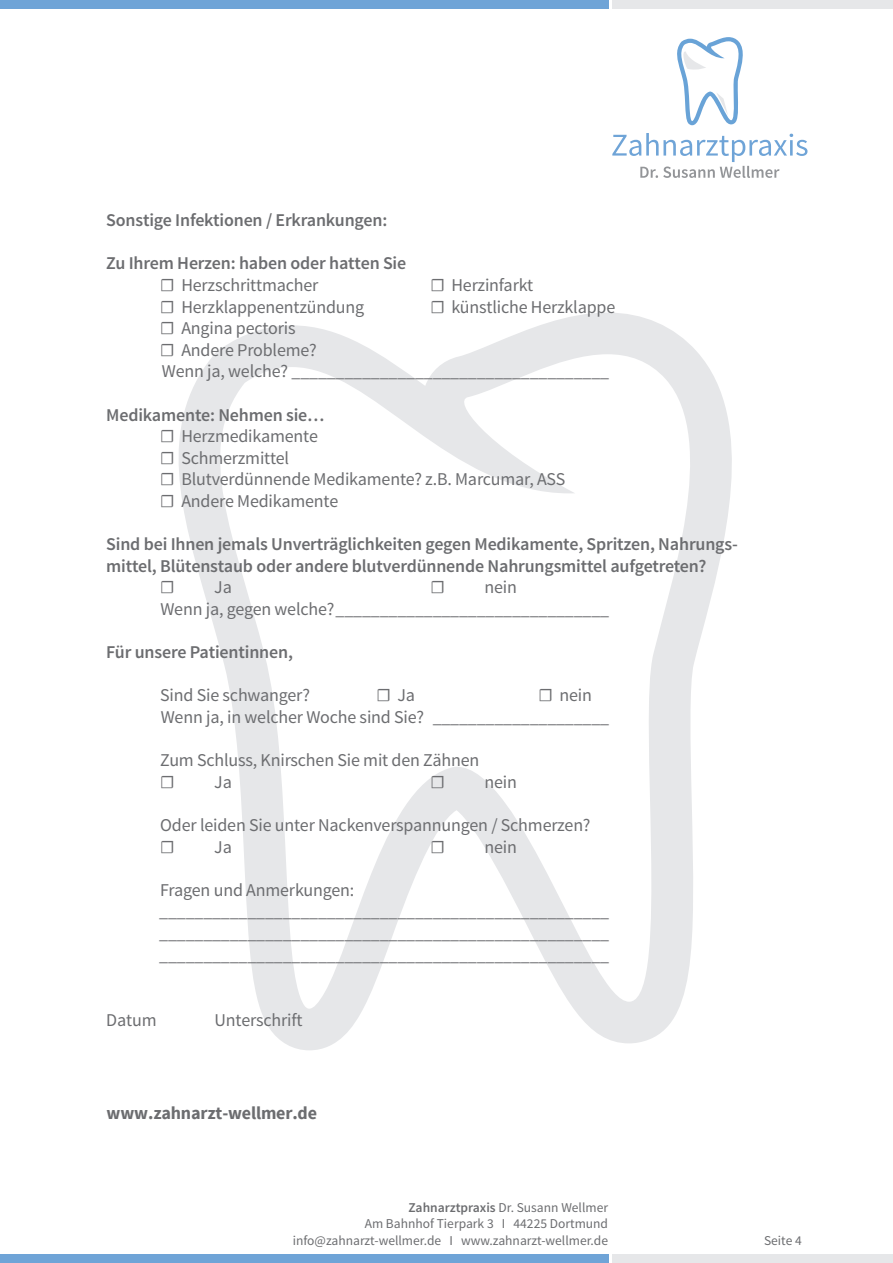
<style>
.page{position:relative;width:893px;height:1263px;background:#fff}
.page>*{position:absolute;margin:0;border:0;box-sizing:border-box;transform-origin:0 0}
.t1{font:18px/21.6px "Source Sans Pro";letter-spacing:-.01em;color:#6c6d70}
.t2{font:600 18px/21.6px "Source Sans Pro";letter-spacing:-.01em;color:#6c6d70}
.t3{font:700 18px "Source Sans Pro";letter-spacing:-.01em;color:#6c6d70}
.t4{font:13.5px/16.5px "Source Sans Pro";color:#6c6d70;text-align:right}
.s1{font-weight:600}
</style>
<div class="page">
<svg style="left:179px;top:313px;width:553px;height:737px"></svg>
<div style="left:0;top:0;width:608px;height:9px;background:#6fa4d7"></div>
<div style="left:612px;top:0;width:281px;height:9px;background:#e6e7e9"></div>
<div style="left:0;top:1254px;width:608px;height:9px;background:#6fa4d7"></div>
<div style="left:612px;top:1254px;width:281px;height:9px;background:#e6e7e9"></div>
<svg style="left:677px;top:37px;width:66px;height:88px"></svg>
<svg style="left:612px;top:133px;width:195px;height:45px"></svg>
<p class="t2" style="left:106px;top:210px;width:282px">Sonstige Infektionen / Erkrankungen:</p>
<p class="t2" style="left:106px;top:253px;width:301px">Zu Ihrem Herzen: haben oder hatten Sie</p>
<p class="t1" style="left:160px;top:274px;width:160px">☐ Herzschrittmacher</p>
<p class="t1" style="left:430px;top:274px;width:104px">☐ Herzinfarkt</p>
<p class="t1" style="left:160px;top:296px;width:205px">☐ Herzklappenentzündung</p>
<p class="t1" style="left:430px;top:296px;width:186px">☐ künstliche Herzklappe</p>
<p class="t1" style="left:160px;top:318px;width:450px">☐ Angina pectoris<br>☐ Andere Probleme?<br>Wenn ja, welche? ____________________________________</p>
<p class="t2" style="left:106px;top:404px;width:220px">Medikamente: Nehmen sie…</p>
<p class="t1" style="left:160px;top:426px;width:406px">☐ Herzmedikamente<br>☐ Schmerzmittel<br>☐ Blutverdünnende Medikamente? z.B. Marcumar, ASS ☐ Andere Medikamente</p>
<p class="t2" style="left:106px;top:534px;width:633px">Sind bei Ihnen jemals Unverträglichkeiten gegen Medikamente, Spritzen, Nahrungs&shy;mittel, Blütenstaub oder andere blutverdünnende Nahrungsmittel aufgetreten?</p>
<p class="t1" style="left:160px;top:577px;width:16px">☐</p>
<p class="t1" style="left:214px;top:577px;width:19px">Ja</p>
<p class="t1" style="left:430px;top:577px;width:16px">☐</p>
<p class="t1" style="left:160px;top:577px;width:450px;text-indent:324px">nein<br>Wenn ja, gegen welche?_______________________________</p>
<p class="t2" style="left:106px;top:642px;width:188px">Für unsere Patientinnen,</p>
<p class="t1" style="left:160px;top:685px;width:151px">Sind Sie schwanger?</p>
<p class="t1" style="left:376px;top:685px;width:40px">☐ Ja</p>
<p class="t1" style="left:161px;top:685px;width:450px;text-indent:378px">☐ nein<br>Wenn ja, in welcher Woche sind Sie? ____________________</p>
<p class="t1" style="left:160px;top:750px;width:321px">Zum Schluss, Knirschen Sie mit den Zähnen ☐</p>
<p class="t1" style="left:214px;top:771px;width:19px">Ja</p>
<p class="t1" style="left:430px;top:771px;width:16px">☐</p>
<p class="t1" style="left:484px;top:771px;width:34px">nein</p>
<p class="t1" style="left:160px;top:814px;width:432px">Oder leiden Sie unter Nackenverspannungen / Schmerzen? ☐</p>
<p class="t1" style="left:214px;top:836px;width:19px">Ja</p>
<p class="t1" style="left:430px;top:836px;width:16px">☐</p>
<p class="t1" style="left:484px;top:836px;width:34px">nein</p>
<p class="t1" style="left:159px;top:879px;width:451px">Fragen und Anmerkungen: ___________________________________________________ ___________________________________________________ ___________________________________________________</p>
<p class="t1" style="left:106px;top:1009px;width:52px">Datum</p>
<p class="t1" style="left:214px;top:1009px;width:90px">Unterschrift</p>
<p class="t3" style="left:107px;top:1101px;width:212px">www.zahnarzt-wellmer.de</p>
<p class="t4" style="left:293px;top:1199px;width:317px"><span class="s1">Zahnarztpraxis</span> Dr. Susann Wellmer<br>Am Bahnhof Tierpark 3 I 44225 Dortmund info@zahnarzt-wellmer.de I www.zahnarzt-wellmer.de</p>
<p class="t4" style="left:764px;top:1232px;width:39px">Seite 4</p>
</div>
